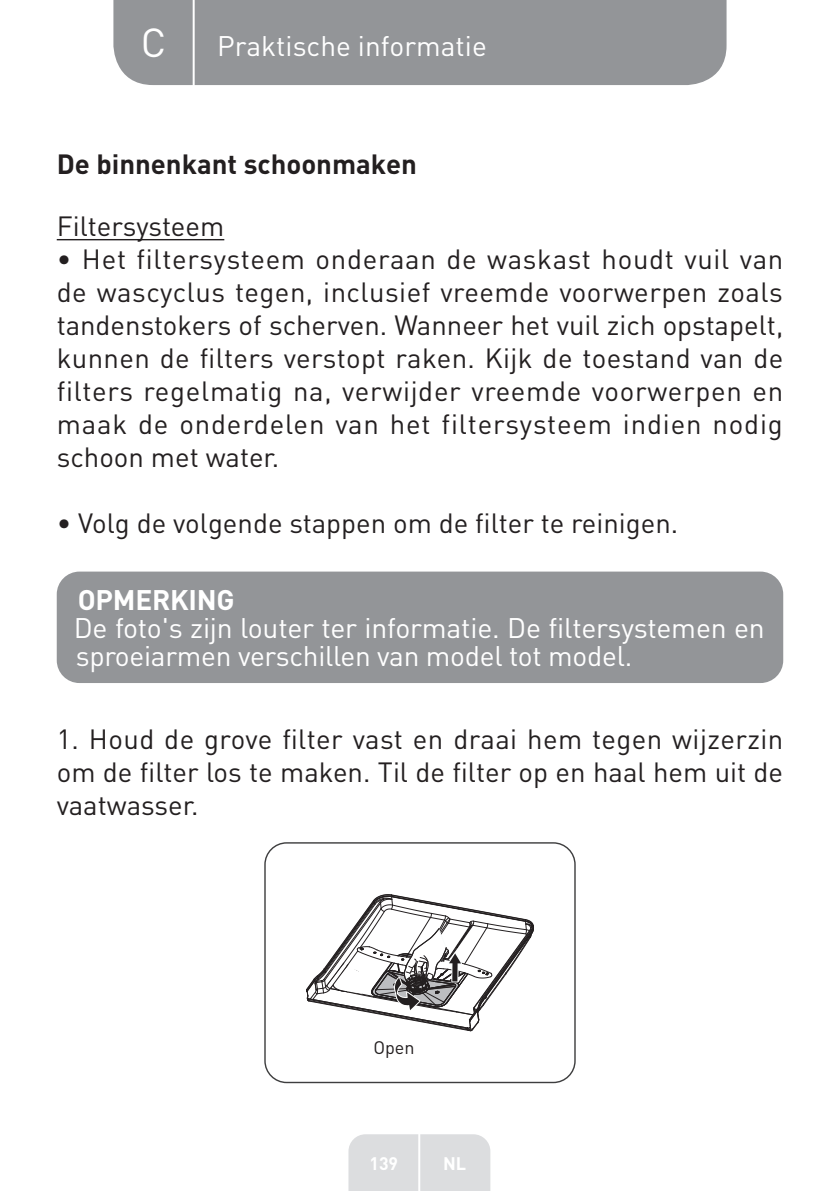
<style>
.page{position:relative;width:840px;height:1191px;background:#fff}
.page>*{position:absolute;margin:0;border:0;box-sizing:border-box;transform-origin:0 0}
.t1{font:40px "DIN Pro";color:#fff}
.t2{font:28px/28px "DIN Pro Regular";letter-spacing:-.01em;color:#fff}
.t3{font:28px "DIN Pro";color:#fff}
.t4{font:28px "DIN Pro Bold";letter-spacing:-.01em;color:#fff}
.t5{font:27.6px/33px "DIN Pro";color:#231f20;text-align:justify}
.t6{font:700 27.6px "DIN Pro";color:#231f20}
.t7{font:700 18px "DIN Pro";color:#fff}
.t8{font:18px "DIN Pro";color:#231f20}
</style>
<div class="page">
<div style="left:113px;top:0;width:613px;height:85px;background:#939598"></div>
<div style="left:348px;top:1134px;width:142px;height:57px;background:#dcdddf"></div>
<hr style="left:418px;top:1111px;width:2px;height:80px;background:#fff">
<hr style="left:192px;top:0;width:2px;height:88px;background:#fff">
<hr style="left:57px;top:239px;width:167px;height:1px;background:#231f20">
<div style="left:57px;top:571px;width:725px;height:112px;background:#939598;border-radius:23px"></div>
<div style="left:264px;top:842px;width:311px;height:241px;border:1px solid #3e3e3f;border-radius:22px"></div>
<svg style="left:306px;top:894px;width:228px;height:137px"></svg>
<h1 class="t1" style="left:141px;top:15px;width:27px">C</h1>
<p class="t3" style="left:217px;top:27px;width:271px">Praktische informatie</p>
<p class="t6" style="left:57px;top:145px;width:361px">De binnenkant schoonmaken</p>
<p class="t5" style="left:57px;top:208px;width:169px">Filtersysteem</p>
<p class="t5" style="left:57px;top:241px;width:727px">• Het filtersysteem onderaan de waskast houdt vuil van de wascyclus tegen, inclusief vreemde voorwerpen zoals tandenstokers of scherven. Wanneer het vuil zich opstapelt, kunnen de filters verstopt raken. Kijk de toestand van de filters regelmatig na, verwijder vreemde voorwerpen en maak de onderdelen van het filtersysteem indien nodig schoon met water.</p>
<p class="t5" style="left:57px;top:505px;width:622px">• Volg de volgende stappen om de filter te reinigen.</p>
<p class="t4" style="left:78px;top:581px;width:158px">OPMERKING</p>
<p class="t2" style="left:74px;top:613px;width:692px">De foto's zijn louter ter informatie. De filtersystemen en sproeiarmen verschillen van model tot model.</p>
<p class="t5" style="left:57px;top:721px;width:727px">1. Houd de grove filter vast en draai hem tegen wijzerzin om de filter los te maken. Til de filter op en haal hem uit de vaatwasser.</p>
<p class="t8" style="left:373px;top:1035px;width:43px">Open</p>
<p class="t7" style="left:369px;top:1150px;width:30px">139</p>
<p class="t7" style="left:443px;top:1150px;width:25px">NL</p>
</div>
